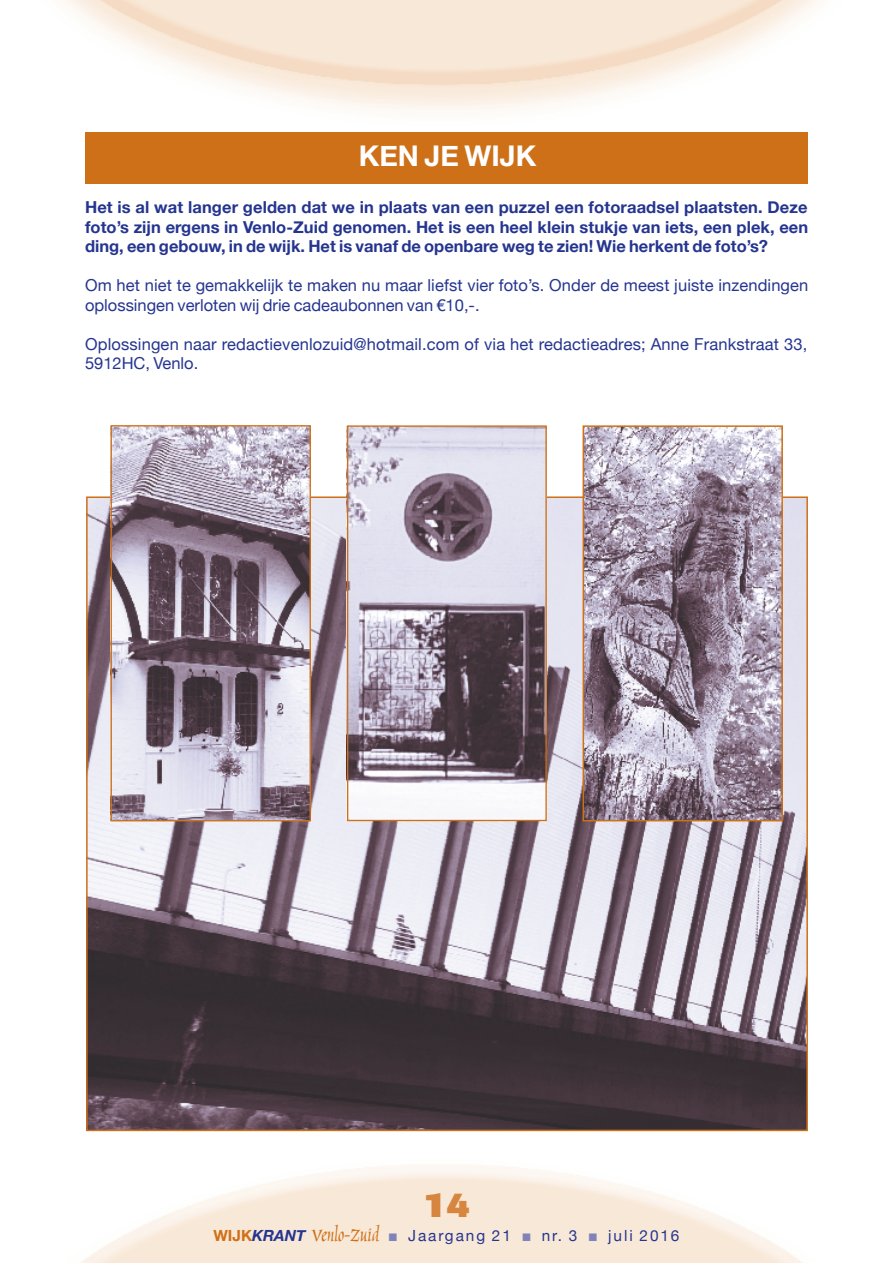
<style>
.page{position:relative;width:893px;height:1263px;background:#fff}
.page>*{position:absolute;margin:0;border:0;box-sizing:border-box;transform-origin:0 0}
.t1{font:800 36px "Imago";color:#d7863f}
.t2{font:700 28.5px "Helvetica Neue";color:#fff}
.t3{font:24.3px "Marigold";color:#ce7018}
.t4{font:700 16.5px/19.5px "Helvetica Neue";color:#25358f;text-align:justify}
.t5{font:16.5px/19.5px "Helvetica Neue";letter-spacing:.005em;color:#25358f}
.t6{font:15.3px "Helvetica Neue";letter-spacing:.125em;color:#25358f}
.s1{font-family:"Helvetica Neue";font-weight:700;font-size:15.3px}
.s2{font-family:"Helvetica Neue";font-weight:700;font-style:italic;font-size:15.3px;color:#25358f}
.s3{color:#8282bb}
</style>
<div class="page">
<div style="left:85px;top:132px;width:723px;height:51px;background:#ce7018"></div>
<img style="left:89px;top:499px;width:716px;height:629px">
<img style="left:349px;top:427px;width:196px;height:392px">
<div style="left:347px;top:425px;width:200px;height:396px;border:1px solid #ce7018"></div>
<img style="left:586px;top:428px;width:194px;height:390px">
<div style="left:583px;top:425px;width:200px;height:396px;border:2px solid #ce7018"></div>
<img style="left:113px;top:427px;width:196px;height:392px">
<div style="left:111px;top:425px;width:200px;height:396px;border:1px solid #ce7018"></div>
<h2 class="t2" style="left:359px;top:134px;width:179px">KEN JE WIJK</h2>
<p class="t4" style="left:85px;top:198px;width:725px">Het is al wat langer gelden dat we in plaats van een puzzel een fotoraadsel plaatsten. Deze foto’s zijn ergens in Venlo-Zuid genomen. Het is een heel klein stukje van iets, een plek, een ding, een gebouw, in de wijk. Het is vanaf de openbare weg te zien! Wie herkent de foto’s?</p>
<p class="t5" style="left:85px;top:276px;width:725px">Om het niet te gemakkelijk te maken nu maar liefst vier foto’s. Onder de meest juiste inzendingen oplossingen verloten wij drie cadeaubonnen van €10,-.</p>
<p class="t5" style="left:85px;top:335px;width:724px">Oplossingen naar redactievenlozuid@hotmail.com of via het redactieadres; Anne Frankstraat 33,<br>5912HC, Venlo.</p>
<h1 class="t1" style="left:423px;top:1182px;width:48px">14</h1>
<h3 class="t3" style="left:213px;top:1220px;width:167px"><span class="s1">WIJK</span><span class="s2">KRANT</span> Venlo-Zuid</h3>
<p class="t6" style="left:389px;top:1224px;width:292px"><span class="s3">■</span> Jaargang 21 <span class="s3">■</span> nr. 3 <span class="s3">■</span> juli 2016</p>
</div>
